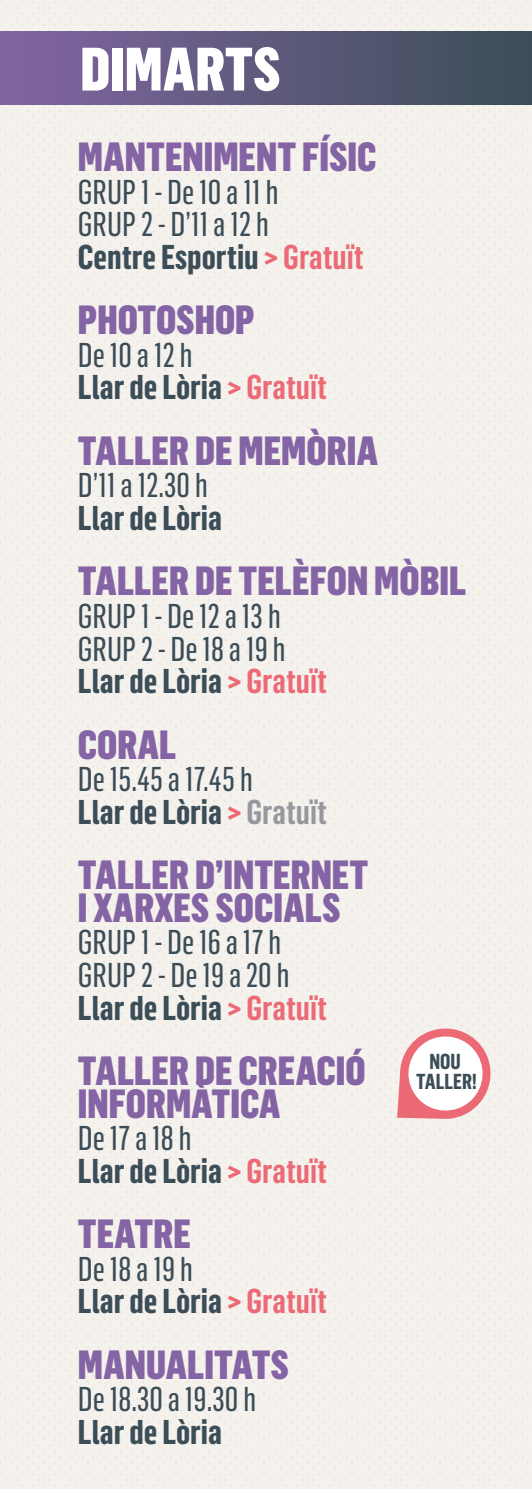
<style>
.page{position:relative;width:532px;height:1489px;background:#fff}
.page>*{position:absolute;margin:0;border:0;box-sizing:border-box;transform-origin:0 0}
.t1{font:900 60px "Flama Condensed";color:#fff}
.t2{font:900 40px/32.8px "Flama Condensed";color:#8464a4}
.t3{font:700 33.75px "Flama Condensed";color:#3b4d57}
.t4{font:33.75px/32.8px "Flama Condensed Basic";color:#3b4d57}
.t5{font:700 21.25px/20px "Flama Condensed";color:#3b4d57;text-align:center}
.s1{font-weight:900;color:#eb6a76}
.s2{font-weight:600;color:#eb6a76}
.s3{font-weight:600;color:#96989e}
</style>
<div class="page">
<div style="left:0;top:0;width:531px;height:1488px;background:#f5f1ed"></div>
<div style="left:0;top:31px;width:532px;height:73px;background:linear-gradient(to right,#8365a3,#3b4e58)"></div>
<svg style="left:397px;top:1025px;width:98px;height:94px"></svg>
<h1 class="t1" style="left:80px;top:31px;width:202px">DIMARTS</h1>
<p class="t2" style="left:78px;top:139px;width:300px">MANTENIMENT FÍSIC</p>
<p class="t4" style="left:78px;top:174px;width:202px">GRUP 1 - De 10 a 11 h<br>GRUP 2 - D’11 a 12 h</p>
<p class="t3" style="left:78px;top:235px;width:287px">Centre Esportiu <span class="s1">&gt;</span> <span class="s2">Gratuït</span></p>
<p class="t2" style="left:78px;top:302px;width:178px">PHOTOSHOP</p>
<p class="t4" style="left:78px;top:337px;width:116px">De 10 a 12 h</p>
<p class="t3" style="left:78px;top:366px;width:250px">Llar de Lòria <span class="s1">&gt;</span> <span class="s2">Gratuït</span></p>
<p class="t2" style="left:78px;top:433px;width:302px">TALLER DE MEMÒRIA</p>
<p class="t4" style="left:78px;top:468px;width:132px">D’11 a 12.30 h</p>
<p class="t3" style="left:78px;top:496px;width:146px">Llar de Lòria</p>
<p class="t2" style="left:78px;top:563px;width:390px">TALLER DE TELÈFON MÒBIL</p>
<p class="t4" style="left:78px;top:598px;width:209px">GRUP 1 - De 12 a 13 h<br>GRUP 2 - De 18 a 19 h</p>
<p class="t3" style="left:78px;top:659px;width:250px">Llar de Lòria <span class="s1">&gt;</span> <span class="s2">Gratuït</span></p>
<p class="t2" style="left:78px;top:726px;width:100px">CORAL</p>
<p class="t4" style="left:78px;top:761px;width:176px">De 15.45 a 17.45 h</p>
<p class="t3" style="left:78px;top:790px;width:250px">Llar de Lòria <span class="s1">&gt;</span> <span class="s3">Gratuït</span></p>
<p class="t2" style="left:78px;top:857px;width:292px">TALLER D’INTERNET<br>I XARXES SOCIALS</p>
<p class="t4" style="left:78px;top:924px;width:213px">GRUP 1 - De 16 a 17 h<br>GRUP 2 - De 19 a 20 h</p>
<p class="t3" style="left:78px;top:986px;width:250px">Llar de Lòria <span class="s1">&gt;</span> <span class="s2">Gratuït</span></p>
<p class="t2" style="left:78px;top:1053px;width:289px">TALLER DE CREACIÓ<br>INFORMÀTICA</p>
<p class="t4" style="left:78px;top:1120px;width:115px">De 17 a 18 h</p>
<p class="t3" style="left:78px;top:1149px;width:250px">Llar de Lòria <span class="s1">&gt;</span> <span class="s2">Gratuït</span></p>
<p class="t2" style="left:78px;top:1216px;width:114px">TEATRE</p>
<p class="t4" style="left:78px;top:1251px;width:117px">De 18 a 19 h</p>
<p class="t3" style="left:78px;top:1279px;width:250px">Llar de Lòria <span class="s1">&gt;</span> <span class="s2">Gratuït</span></p>
<p class="t2" style="left:78px;top:1346px;width:212px">MANUALITATS</p>
<p class="t4" style="left:78px;top:1381px;width:180px">De 18.30 a 19.30 h</p>
<p class="t3" style="left:78px;top:1410px;width:146px">Llar de Lòria</p>
<p class="t5" style="left:416px;top:1050px;width:62px">NOU<br>TALLER!</p>
</div>
